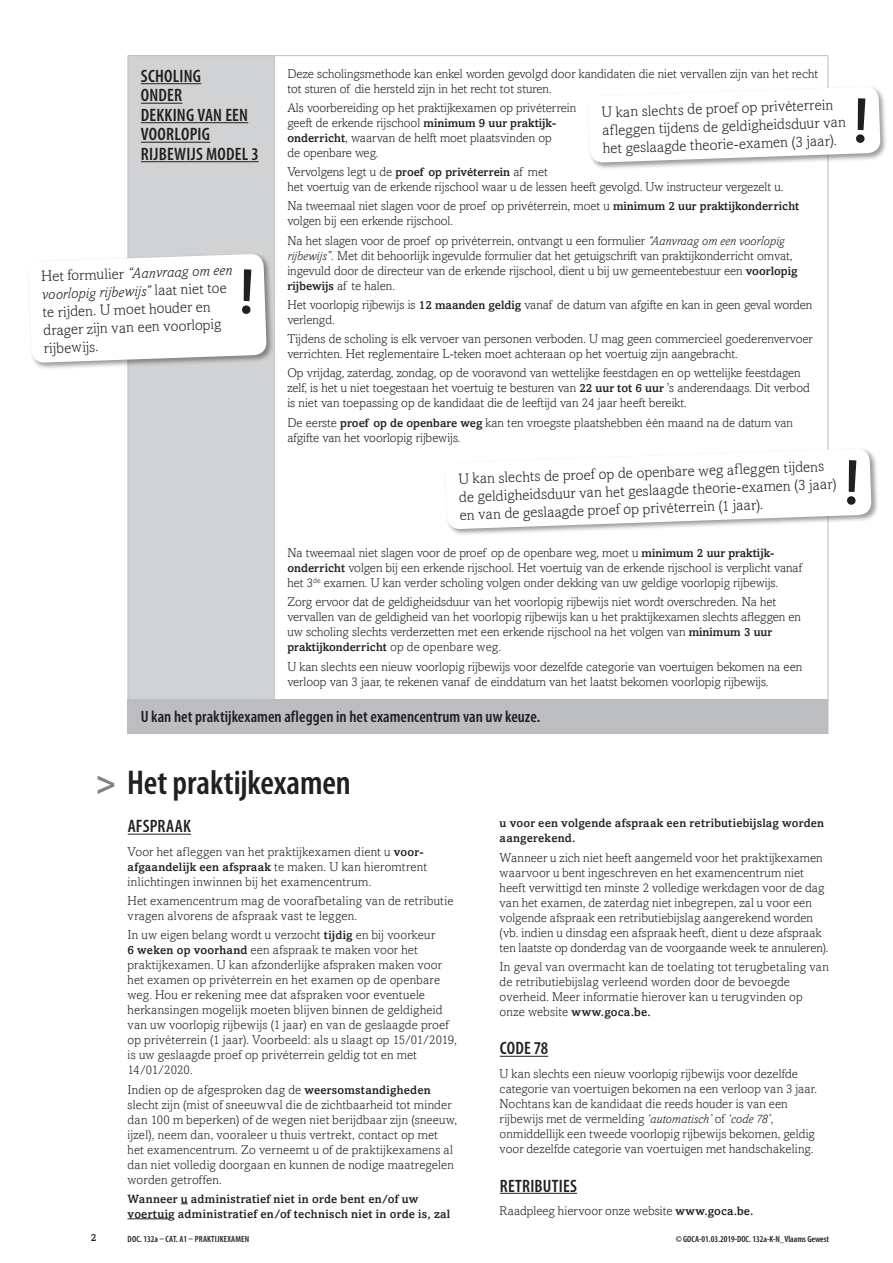
<style>
.page{position:relative;width:893px;height:1263px;background:#fff}
.page>*{position:absolute;margin:0;border:0;box-sizing:border-box;transform-origin:0 0}
.Titel1_Myr{font:600 condensed 34.5px "Myriad Pro";letter-spacing:-.005em;color:#231f20}
.titel2_Amas_caps_und{font:600 condensed 18px/19.5px "Myriad Pro";letter-spacing:.015em;color:#231f20}
.Bodytxt{font:600 condensed 18px "Myriad Pro";letter-spacing:.01em;color:#231f20}
.kadertitel{font:600 condensed 16.5px "Myriad Pro";color:#231f20}
.Let_op_kader{font:300 15px/18px "Amasis";color:#231f20}
.tabel_body{font:300 12.75px/15px "Amasis";color:#231f20}
.Bodytxt-2{font:300 12.75px/15px "Amasis";letter-spacing:.01em;color:#231f20}
.Bodytxt-3{font:500 12px/15px "Amasis";letter-spacing:.02em;color:#231f20}
.tabel_body-2{font:500 12px "Amasis";color:#231f20}
.t1{font:500 10.5px "Amasis";color:#231f20}
.t2{font:600 condensed 9px "Myriad Pro";color:#231f20}
.t3{font:600 condensed 9px "Myriad Pro";letter-spacing:.02em;color:#231f20}
.s1{font-weight:500;font-size:12px}
.s2{font-style:italic}
.s3{font-weight:300;font-size:12.75px}
.s4{font-weight:700;font-stretch:normal;color:#808285}
</style>
<div class="page">
<hr style="left:128px;top:834px;width:63px;height:1px;background:#231f20">
<hr style="left:128px;top:1218px;width:40px;height:1px;background:#231f20">
<hr style="left:500px;top:1056px;width:48px;height:1px;background:#231f20">
<hr style="left:500px;top:1193px;width:77px;height:1px;background:#231f20">
<div style="left:128px;top:56px;width:146px;height:644px;background:#d1d2d4"></div>
<div style="left:128px;top:700px;width:700px;height:34px;background:#bcbdc0"></div>
<hr style="left:274px;top:55px;width:554px;height:1px;background:#bcbdc0">
<hr style="left:828px;top:56px;width:1px;height:644px;background:#bcbdc0">
<hr style="left:828px;top:700px;width:1px;height:34px;background:#bcbdc0">
<hr style="left:128px;top:55px;width:146px;height:1px;background:#bcbdc0">
<hr style="left:128px;top:56px;width:1px;height:644px;background:#bcbdc0">
<hr style="left:274px;top:56px;width:1px;height:644px;background:#bcbdc0">
<hr style="left:141px;top:83px;width:60px;height:1px;background:#231f20">
<hr style="left:141px;top:103px;width:41px;height:1px;background:#231f20">
<hr style="left:141px;top:122px;width:107px;height:1px;background:#231f20">
<hr style="left:141px;top:142px;width:69px;height:1px;background:#231f20">
<hr style="left:141px;top:161px;width:118px;height:1px;background:#231f20">
<div style="left:587px;top:85px;width:301px;height:85px;background:#231f20;opacity:.45"></div>
<div style="left:444px;top:447px;width:435px;height:90px;background:#231f20;opacity:.45"></div>
<div style="left:27px;top:252px;width:247px;height:118px;background:#231f20;opacity:.45"></div>
<svg style="left:588px;top:86px;width:293px;height:77px"></svg>
<svg style="left:445px;top:448px;width:427px;height:81px"></svg>
<div style="left:28px;top:254px;width:239px;height:109px;background:#fff"></div>
<p class="titel2_Amas_caps_und" style="left:141px;top:66px;width:119px">SCHOLING<br>ONDER<br>DEKKING VAN EEN<br>VOORLOPIG<br>RIJBEWIJS MODEL 3</p>
<p class="tabel_body" style="left:287px;top:66px;width:532px">Deze scholingsmethode kan enkel worden gevolgd door kandidaten die niet vervallen zijn van het recht tot sturen of die hersteld zijn in het recht tot sturen.</p>
<p class="Let_op_kader" style="left:601px;top:103px;width:245px;rotate:-2deg">U kan slechts de proef op privéterrein afleggen tijdens de geldigheidsduur van het geslaagde theorie-examen (3 jaar).</p>
<p class="tabel_body" style="left:287px;top:100px;width:290px">Als voorbereiding op het praktijkexamen op privéterrein geeft de erkende rijschool <span class="s1">minimum 9 uur praktijk&shy;onderricht</span>, waarvan de helft moet plaatsvinden op<br>de openbare weg.</p>
<p class="tabel_body" style="left:287px;top:164px;width:497px">Vervolgens legt u de <span class="s1">proef op privéterrein</span> af met<br>het voertuig van de erkende rijschool waar u de lessen heeft gevolgd. Uw instructeur vergezelt u.</p>
<p class="tabel_body" style="left:287px;top:198px;width:513px">Na tweemaal niet slagen voor de proef op privéterrein, moet u <span class="s1">minimum 2 uur praktijkonderricht </span>volgen bij een erkende rijschool.</p>
<p class="tabel_body" style="left:287px;top:233px;width:512px">Na het slagen voor de proef op privéterrein, ontvangt u een formulier <span class="s2">“Aanvraag om een voorlopig rijbewijs”</span>. Met dit behoorlijk ingevulde formulier dat het getuigschrift van praktijkonderricht omvat, ingevuld door de directeur van de erkende rijschool, dient u bij uw gemeentebestuur een <span class="s1">voorlopig rijbewijs</span> af te halen.</p>
<p class="tabel_body" style="left:287px;top:297px;width:527px">Het voorlopig rijbewijs is <span class="s1">12 maanden geldig</span> vanaf de datum van afgifte en kan in geen geval worden verlengd.</p>
<p class="tabel_body" style="left:287px;top:331px;width:527px">Tijdens de scholing is elk vervoer van personen verboden. U mag geen commercieel goederenvervoer verrichten. Het reglementaire L-teken moet achteraan op het voertuig zijn aangebracht.</p>
<p class="tabel_body" style="left:287px;top:365px;width:524px">Op vrijdag, zaterdag, zondag, op de vooravond van wettelijke feestdagen en op wettelijke feestdagen zelf, is het u niet toegestaan het voertuig te besturen van <span class="s1">22 uur tot 6 uur</span> ’s anderendaags. Dit verbod is niet van toepassing op de kandidaat die de leeftijd van 24 jaar heeft bereikt.</p>
<p class="tabel_body" style="left:287px;top:415px;width:507px">De eerste <span class="s1">proef op de openbare weg</span> kan ten vroegste plaatshebben één maand na de datum van afgifte van het voorlopig rijbewijs.</p>
<p class="Let_op_kader" style="left:41px;top:267px;width:192px;rotate:-2deg">Het formulier <span class="s2">“Aanvraag om een voorlopig rijbewijs”</span> laat niet toe te rijden. U moet houder en drager zijn van een voorlopig rijbewijs.</p>
<p class="Let_op_kader" style="left:458px;top:470px;width:379px;rotate:-2deg">U kan slechts de proef op de openbare weg afleggen tijdens de geldigheidsduur van het geslaagde theorie-examen (3 jaar) en van de geslaagde proef op privéterrein (1 jaar).</p>
<p class="tabel_body" style="left:287px;top:545px;width:516px">Na tweemaal niet slagen voor de proef op de openbare weg, moet u <span class="s1">minimum 2 uur praktijk&shy;onderricht</span> volgen bij een erkende rijschool. Het voertuig van de erkende rijschool is verplicht vanaf het 3<sup>de</sup> examen. U kan verder scholing volgen onder dekking van uw geldige voorlopig rijbewijs.</p>
<p class="tabel_body" style="left:287px;top:594px;width:515px">Zorg ervoor dat de geldigheidsduur van het voorlopig rijbewijs niet wordt overschreden. Na het vervallen van de geldigheid van het voorlopig rijbewijs kan u het praktijkexamen slechts afleggen en uw scholing slechts verderzetten met een erkende rijschool na het volgen van <span class="s1">minimum 3 uur</span></p>
<p class="tabel_body-2" style="left:287px;top:640px;width:215px">praktijkonderricht <span class="s3">op de openbare weg.</span></p>
<p class="tabel_body" style="left:287px;top:659px;width:516px">U kan slechts een nieuw voorlopig rijbewijs voor dezelfde categorie van voertuigen bekomen na een verloop van 3 jaar, te rekenen vanaf de einddatum van het laatst bekomen voorlopig rijbewijs.</p>
<p class="kadertitel" style="left:141px;top:706px;width:401px">U kan het praktijkexamen afleggen in het examencentrum van uw keuze.</p>
<p class="Titel1_Myr" style="left:96px;top:761px;width:257px"><span class="s4">&gt;</span> Het praktijkexamen</p>
<p class="Bodytxt" style="left:128px;top:815px;width:65px">AFSPRAAK</p>
<p class="Bodytxt-2" style="left:128px;top:844px;width:298px">Voor het afleggen van het praktijkexamen dient u <span class="s1">voor-</span></p>
<p class="Bodytxt-3" style="left:128px;top:859px;width:301px">afgaandelijk een afspraak <span class="s3">te maken. U kan hieromtrent</span></p>
<p class="Bodytxt-2" style="left:128px;top:874px;width:245px">inlichtingen inwinnen bij het examencentrum.</p>
<p class="Bodytxt-2" style="left:128px;top:893px;width:327px">Het examencentrum mag de voorafbetaling van de retributie vragen alvorens de afspraak vast te leggen.</p>
<p class="Bodytxt-2" style="left:128px;top:927px;width:331px">In uw eigen belang wordt u verzocht <span class="s1">tijdig</span> en bij voorkeur<br><span class="s1">6 weken op voorhand</span> een afspraak te maken voor het praktijkexamen. U kan afzonderlijke afspraken maken voor het examen op privéterrein en het examen op de openbare weg. Hou er rekening mee dat afspraken voor eventuele herkansingen mogelijk moeten blijven binnen de geldigheid van uw voorlopig rijbewijs (1 jaar) en van de geslaagde proef op privéterrein (1 jaar). Voorbeeld: als u slaagt op 15/01/2019, is uw geslaagde proef op privéterrein geldig tot en met 14/01/2020.</p>
<p class="Bodytxt-2" style="left:128px;top:1082px;width:331px">Indien op de afgesproken dag de <span class="s1">weersomstandigheden </span>slecht zijn (mist of sneeuwval die de zichtbaarheid tot minder dan 100 m beperken) of de wegen niet berijdbaar zijn (sneeuw, ijzel), neem dan, vooraleer u thuis vertrekt, contact op met het examencentrum. Zo verneemt u of de praktijkexamens al dan niet volledig doorgaan en kunnen de nodige maatregelen worden getroffen.</p>
<p class="Bodytxt-3" style="left:128px;top:1191px;width:324px">Wanneer u administratief niet in orde bent en/of uw voertuig administratief en/of technisch niet in orde is, zal</p>
<p class="t1" style="left:91px;top:1231px;width:7px">2</p>
<p class="t3" style="left:128px;top:1233px;width:123px">DOC. 132a – CAT. A1 – PRAKTIJKEXAMEN</p>
<p class="Bodytxt-3" style="left:500px;top:816px;width:326px">u voor een volgende afspraak een retributiebijslag worden aangerekend.</p>
<p class="Bodytxt-2" style="left:500px;top:850px;width:330px">Wanneer u zich niet heeft aangemeld voor het praktijkexamen waarvoor u bent ingeschreven en het examencentrum niet heeft verwittigd ten minste 2 volledige werkdagen voor de dag van het examen, de zaterdag niet inbegrepen, zal u voor een volgende afspraak een retributiebijslag aangerekend worden (vb. indien u dinsdag een afspraak heeft, dient u deze afspraak ten laatste op donderdag van de voorgaande week te annuleren).</p>
<p class="Bodytxt-2" style="left:500px;top:959px;width:331px">In geval van overmacht kan de toelating tot terugbetaling van de retributiebijslag verleend worden door de bevoegde overheid. Meer informatie hierover kan u terugvinden op</p>
<p class="Bodytxt-3" style="left:500px;top:1004px;width:153px"><span class="s3">onze website</span> www.goca.be.</p>
<p class="Bodytxt" style="left:500px;top:1037px;width:50px">CODE 78</p>
<p class="Bodytxt-2" style="left:500px;top:1066px;width:319px">U kan slechts een nieuw voorlopig rijbewijs voor dezelfde categorie van voertuigen bekomen na een verloop van 3 jaar.<br>Nochtans kan de kandidaat die reeds houder is van een rijbewijs met de vermelding <span class="s2">‘automatisch’</span> of <span class="s2">‘code 78’</span>, onmiddellijk een tweede voorlopig rijbewijs bekomen, geldig voor dezelfde categorie van voertuigen met handschakeling.</p>
<p class="Bodytxt" style="left:500px;top:1174px;width:79px">RETRIBUTIES</p>
<p class="Bodytxt-2" style="left:500px;top:1203px;width:255px">Raadpleeg hiervoor onze website <span class="s1">www.goca.be.</span></p>
<p class="t2" style="left:676px;top:1233px;width:155px">© GOCA-01.03.2019-DOC. 132a-K-N_Vlaams Gewest</p>
</div>
